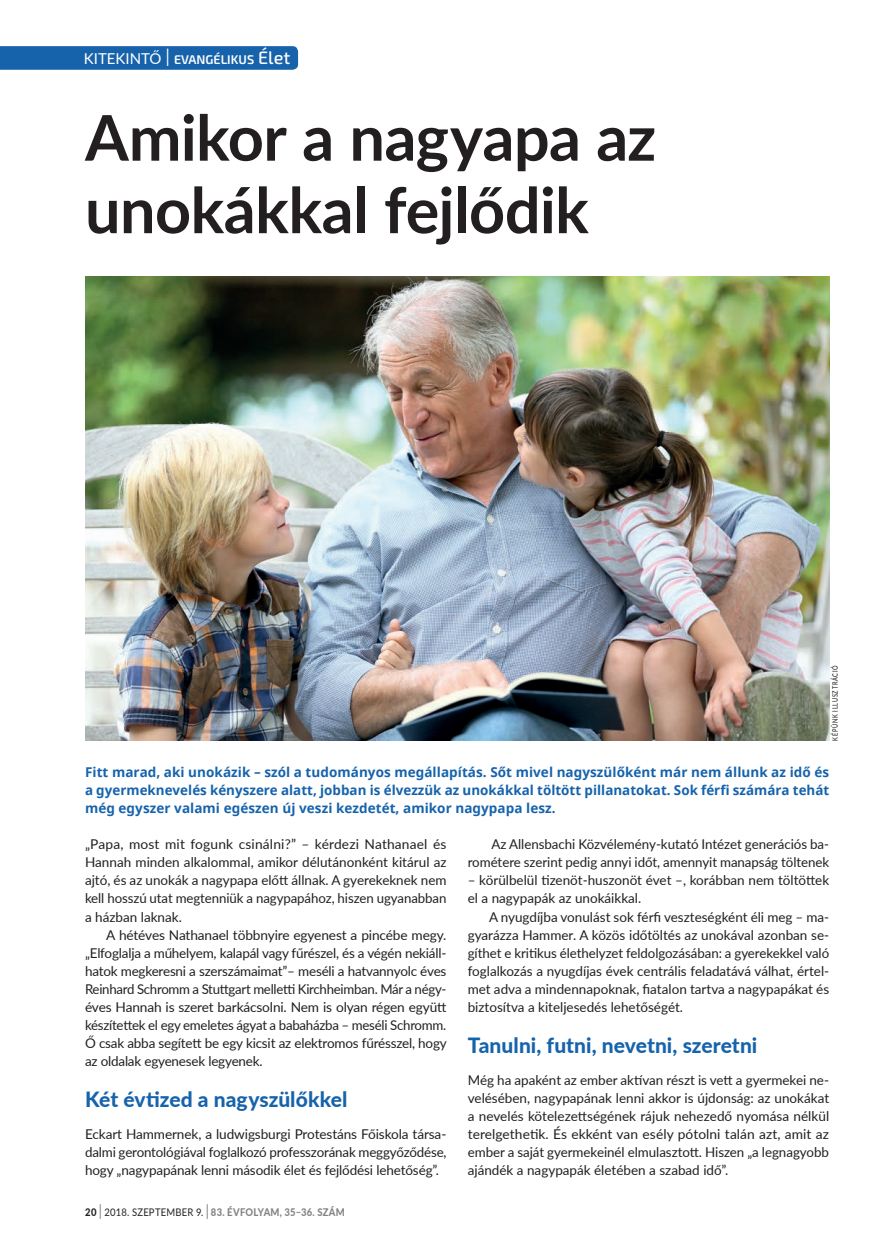
<style>
.page{position:relative;width:893px;height:1255px;background:#fff}
.page>*{position:absolute;margin:0;border:0;box-sizing:border-box;transform-origin:0 0}
.t1{font:700 63px/72.4px "Lato";letter-spacing:-.01em;color:#231f20}
.t2{font:800 21px "Lato";color:#1663ac}
.t3{font:13.5px/18.1px "Lato";letter-spacing:-.005em;color:#231f20;text-align:justify}
.t4{font:700 13.5px/18.1px "Noto Sans";letter-spacing:.005em;color:#1663ac;text-align:justify}
.t5{font:600 12.6px "Exo 2";color:#fff}
.t6{font:800 10.5px "Lato";letter-spacing:.03em;color:#808285;scale:.9 1}
.t7{font:500 7.5px "Lato";letter-spacing:.13em;color:#231f20;scale:.75 1}
.s1{font-family:"Lato";font-weight:400;font-size:15px}
.s2{font-weight:300;font-size:25.2px}
.s3{font-weight:500;font-size:18px}
.s4{color:#231f20}
.s5{font-weight:300;font-size:21px;color:#231f20}
.s6{font-weight:400;color:#231f20}
</style>
<div class="page">
<svg style="left:0;top:46px;width:298px;height:24px;background:#1a65ad"></svg>
<img style="left:85px;top:276px;width:744px;height:464px">
<p class="t5" style="left:84px;top:52px;width:208px"><span class="s1">KITEKINTŐ</span> <span class="s2">I</span> EVANGÉLIKUS <span class="s3">Élet</span></p>
<h1 class="t1" style="left:85px;top:99px;width:573px">Amikor a nagyapa az unokákkal fejlődik</h1>
<p class="t7" style="left:830px;top:740px;width:102px;rotate:-90deg">KÉPÜNK ILLUSZTRÁCIÓ</p>
<p class="t4" style="left:85px;top:763px;width:746px">Fitt marad, aki unokázik – szól a tudományos megállapítás. Sőt mivel nagyszülőként már nem állunk az idő és a gyermeknevelés kényszere alatt, jobban is élvezzük az unokákkal töltött pillanatokat. Sok férfi számára tehát még egyszer valami egészen új veszi kezdetét, amikor nagypapa lesz.</p>
<p class="t3" style="left:85px;top:834px;width:363px">„Papa, most mit fogunk csinálni?” – kérdezi Nathanael és Hannah minden alkalommal, amikor délutánonként kitárul az ajtó, és az unokák a nagypapa előtt állnak. A gyerekeknek nem kell hosszú utat megtenniük a nagypapához, hiszen ugyanabban a házban laknak.</p>
<p class="t3" style="left:85px;top:925px;width:363px;text-indent:21px">A hétéves Nathanael többnyire egyenest a pincébe megy. „Elfoglalja a műhelyem, kalapál vagy fűrészel, és a végén nekiáll&shy;hatok megkeresni a szerszámaimat”– meséli a hatvannyolc éves Reinhard Schromm a Stuttgart melletti Kirchheimban. Már a négy&shy;éves Hannah is szeret barkácsolni. Nem is olyan régen együtt készítettek el egy emeletes ágyat a babaházba – meséli Schromm.<br>Ő csak abba segített be egy kicsit az elektromos fűrésszel, hogy az oldalak egyenesek legyenek.</p>
<h2 class="t2" style="left:85px;top:1083px;width:264px">Két évtized a nagyszülőkkel</h2>
<p class="t3" style="left:85px;top:1124px;width:363px">Eckart Hammernek, a ludwigsburgi Protestáns Főiskola társa&shy;dalmi gerontológiával foglalkozó professzorának meggyőződése, hogy „nagypapának lenni második élet és fejlődési lehetőség”.</p>
<p class="t6" style="left:85px;top:1203px;width:290px"><span class="s4">20</span> <span class="s5">I</span> <span class="s6">2018. SZEPTEMBER 9.</span> <span class="s5">I</span> 83. ÉVFOLYAM, 35–36. SZÁM</p>
<p class="t3" style="left:468px;top:834px;width:363px;text-align:right">Az Allensbachi Közvélemény-kutató Intézet generációs ba&shy;rométere szerint pedig annyi időt, amennyit manapság töltenek</p>
<p class="t3" style="left:468px;top:870px;width:363px">– körülbelül tizenöt-huszonöt évet –, korábban nem töltöttek el a nagypapák az unokáikkal.</p>
<p class="t3" style="left:468px;top:906px;width:363px;text-indent:21px">A nyugdíjba vonulást sok férfi veszteségként éli meg – ma&shy;gyarázza Hammer. A közös időtöltés az unokával azonban se&shy;gíthet e kritikus élethelyzet feldolgozásában: a gyerekekkel való foglalkozás a nyugdíjas évek centrális feladatává válhat, értel&shy;met adva a mindennapoknak, fiatalon tartva a nagypapákat és biztosítva a kiteljesedés lehetőségét.</p>
<h2 class="t2" style="left:468px;top:1029px;width:291px">Tanulni, futni, nevetni, szeretni</h2>
<p class="t3" style="left:468px;top:1069px;width:363px">Még ha apaként az ember aktívan részt is vett a gyermekei ne&shy;velésében, nagypapának lenni akkor is újdonság: az unokákat a nevelés kötelezettségének rájuk nehezedő nyomása nélkül terelgethetik. És ekként van esély pótolni talán azt, amit az ember a saját gyermekeinél elmulasztott. Hiszen „a legnagyobb ajándék a nagypapák életében a szabad idő”.</p>
</div>
